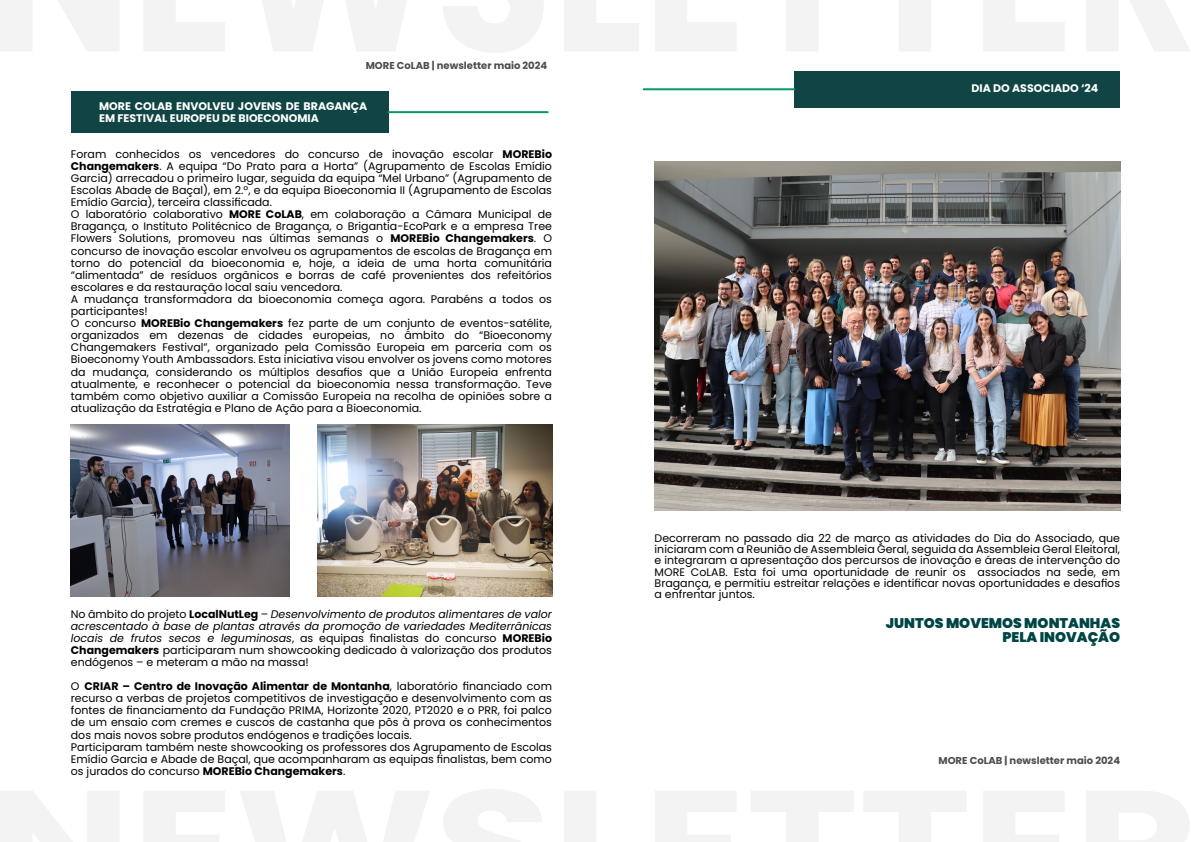
<style>
.page{position:relative;width:1191px;height:842px;background:#fff}
.page>*{position:absolute;margin:0;border:0;box-sizing:border-box;transform-origin:0 0}
.t1{font:900 14px/14px "Poppins";color:#004545;text-align:right}
.t2{font:11px/12.1px "Poppins";color:#000}
.t3{font:italic 11px/12.1px "Poppins";color:#000;text-align:justify}
.t4{font:700 11px/12.1px "Poppins";color:#fff}
.t5{font:700 10px "Poppins";color:#4d4d4d}
.s1{font-weight:700}
.s2{font-style:normal}
.s3{font-weight:700;font-style:normal}
</style>
<div class="page">
<img style="left:654px;top:161px;width:466px;height:349px">
<img style="left:318px;top:425px;width:234px;height:172px">
<img style="left:71px;top:425px;width:219px;height:172px">
<div style="left:71px;top:91px;width:317px;height:42px;background:#114545"></div>
<hr style="left:388px;top:111px;width:159px;height:2px;background:#009a69">
<div style="left:794px;top:71px;width:326px;height:37px;background:#114545"></div>
<hr style="left:643px;top:88px;width:151px;height:2px;background:#009a69">
<p class="t5" style="left:366px;top:59px;width:183px">MORE CoLAB | newsletter maio 2024</p>
<p class="t4" style="left:99px;top:100px;width:270px">MORE COLAB ENVOLVEU JOVENS DE BRAGANÇA<br>EM FESTIVAL EUROPEU DE BIOECONOMIA</p>
<p class="t2" style="left:71px;top:148px;width:482px">Foram conhecidos os vencedores do concurso de inovação escolar <span class="s1">MOREBio Changemakers</span>. A equipa “Do Prato para a Horta” (Agrupamento de Escolas Emídio Garcia) arrecadou o primeiro lugar, seguida da equipa “Mel Urbano” (Agrupamento de Escolas Abade de Baçal), em 2.º, e da equipa Bioeconomia II (Agrupamento de Escolas Emídio Garcia), terceira classificada.<br>O laboratório colaborativo <span class="s1">MORE CoLAB</span>, em colaboração a Câmara Municipal de Bragança, o Instituto Politécnico de Bragança, o Brigantia-EcoPark e a empresa Tree Flowers Solutions, promoveu nas últimas semanas o <span class="s1">MOREBio Changemakers</span>. O concurso de inovação escolar envolveu os agrupamentos de escolas de Bragança em torno do potencial da bioeconomia e, hoje, a ideia de uma horta comunitária “alimentada” de resíduos orgânicos e borras de café provenientes dos refeitórios escolares e da restauração local saiu vencedora.<br>A mudança transformadora da bioeconomia começa agora. Parabéns a todos os participantes!<br>O concurso <span class="s1">MOREBio Changemakers</span> fez parte de um conjunto de eventos-satélite, organizados em dezenas de cidades europeias, no âmbito do “Bioeconomy Changemakers Festival”, organizado pela Comissão Europeia em parceria com os Bioeconomy Youth Ambassadors. Esta iniciativa visou envolver os jovens como motores da mudança, considerando os múltiplos desafios que a União Europeia enfrenta atualmente, e reconhecer o potencial da bioeconomia nessa transformação. Teve também como objetivo auxiliar a Comissão Europeia na recolha de opiniões sobre a atualização da Estratégia e Plano de Ação para a Bioeconomia.</p>
<p class="t3" style="left:71px;top:608px;width:482px"><span class="s2">No âmbito do projeto</span> <span class="s3">LocalNutLeg</span> <span class="s2">–</span> Desenvolvimento de produtos alimentares de valor acrescentado à base de plantas através da promoção de variedades Mediterrânicas locais de frutos secos e leguminosas<span class="s2">, as equipas finalistas do concurso</span> <span class="s3">MOREBio Changemakers</span> <span class="s2">participaram num showcooking dedicado à valorização dos produtos endógenos – e meteram a mão na massa!</span></p>
<p class="t2" style="left:71px;top:680px;width:482px">O <span class="s1">CRIAR – Centro de Inovação Alimentar de Montanha</span>, laboratório financiado com recurso a verbas de projetos competitivos de investigação e desenvolvimento com as fontes de financiamento da Fundação PRIMA, Horizonte 2020, PT2020 e o PRR, foi palco de um ensaio com cremes e cuscos de castanha que pôs à prova os conhecimentos dos mais novos sobre produtos endógenos e tradições locais.<br>Participaram também neste showcooking os professores dos Agrupamento de Escolas Emídio Garcia e Abade de Baçal, que acompanharam as equipas finalistas, bem como os jurados do concurso <span class="s1">MOREBio Changemakers</span>.</p>
<p class="t4" style="left:971px;top:82px;width:128px">DIA DO ASSOCIADO ‘24</p>
<p class="t2" style="left:654px;top:533px;width:467px;line-height:11px;text-align:justify">Decorreram no passado dia 22 de março as atividades do Dia do Associado, que iniciaram com a Reunião de Assembleia Geral, seguida da Assembleia Geral Eleitoral, e integraram a apresentação dos percursos de inovação e áreas de intervenção do MORE CoLAB. Esta foi uma oportunidade de reunir os associados na sede, em Bragança, e permitiu estreitar relações e identificar novas oportunidades e desafios a enfrentar juntos.</p>
<p class="t1" style="left:886px;top:616px;width:236px">JUNTOS MOVEMOS MONTANHAS<br>PELA INOVAÇÃO</p>
<p class="t5" style="left:938px;top:754px;width:183px">MORE CoLAB | newsletter maio 2024</p>
</div>
